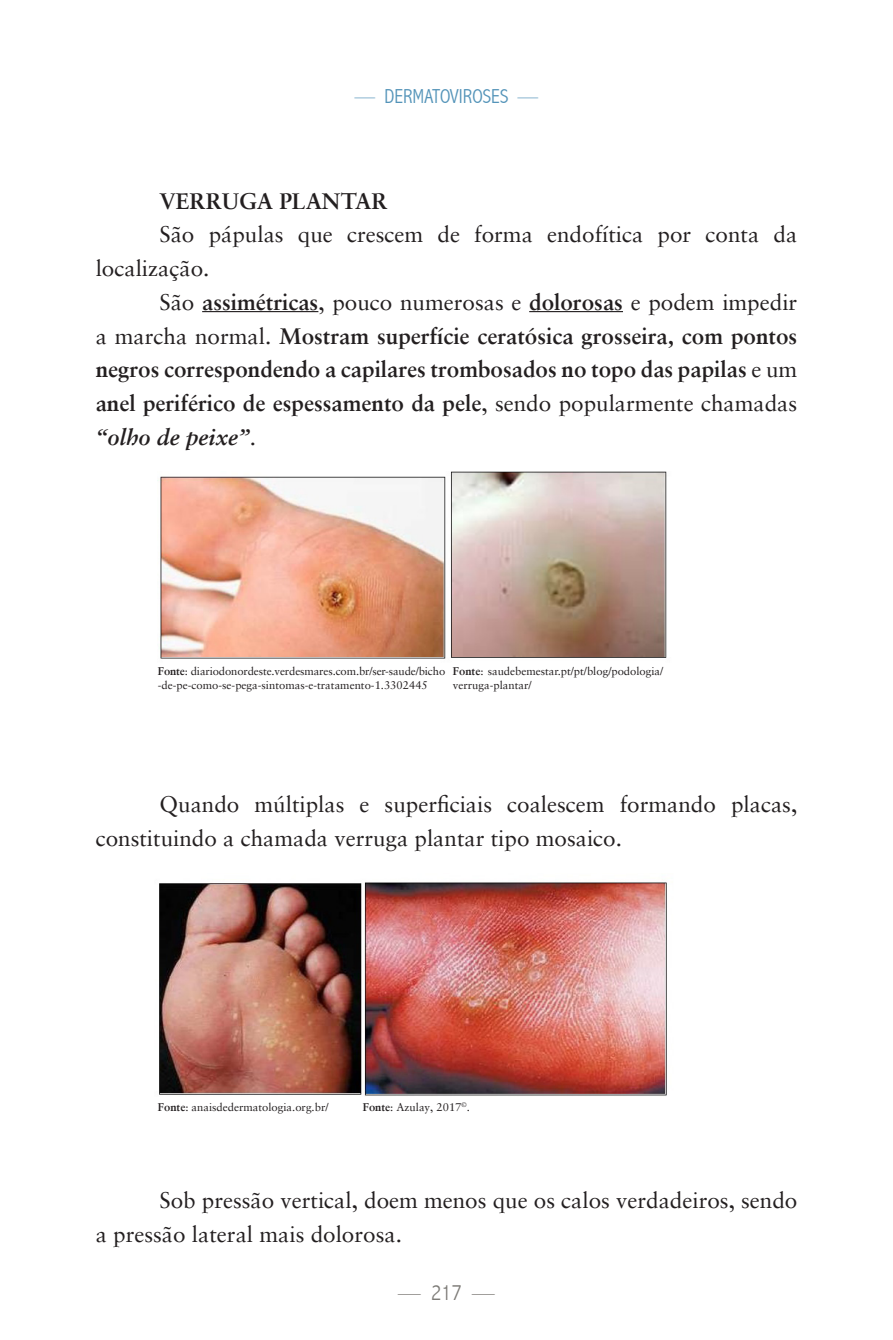
<style>
.page{position:relative;width:893px;height:1340px;background:#fff}
.page>*{position:absolute;margin:0;border:0;box-sizing:border-box;transform-origin:0 0}
.t1{font:700 22.5px/33.8px "Sabon";color:#231f20;text-align:justify}
.t2{font:22.5px/33.8px "Sabon";color:#231f20}
.t3{font:300 condensed 22.5px "Abadi";color:#7d7b77}
.t4{font:300 condensed 20.25px "Abadi";color:#5494b9}
.FONTE{font:11.25px/13.5px "Sabon";color:#231f20}
.s1{font-weight:400}
.s2{font-style:italic}
.s3{font-weight:700}
</style>
<div class="page">
<hr style="left:202px;top:311px;width:116px;height:1px;background:#231f20">
<hr style="left:529px;top:311px;width:94px;height:1px;background:#231f20">
<img style="left:158px;top:471px;width:509px;height:188px">
<img style="left:159px;top:882px;width:508px;height:214px">
<p class="t4" style="left:355px;top:84px;width:185px">— DERMATOVIROSES —</p>
<p class="t1" style="left:159px;top:183px;width:230px">VERRUGA PLANTAR</p>
<p class="t2" style="left:96px;top:217px;width:703px;text-indent:64px">São pápulas que crescem de forma endofítica por conta da localização.</p>
<p class="t1" style="left:96px;top:284px;width:703px;text-indent:64px"><span class="s1">São</span> assimétricas<span class="s1">, pouco numerosas e</span> dolorosas <span class="s1">e podem impedir a marcha normal.</span> Mostram superfície ceratósica grosseira, com pontos negros correspondendo a capilares trombosados no topo das papilas <span class="s1">e um </span>anel periférico de espessamento da pele<span class="s1">, sendo popularmente chamadas </span><span class="s2">“olho de peixe”</span><span class="s1">.</span></p>
<p class="FONTE" style="left:158px;top:664px;width:289px"><span class="s3">Fonte</span>: diariodonordeste.verdesmares.com.br/ser-saude/bicho -de-pe-como-se-pega-sintomas-e-tratamento-1.3302445</p>
<p class="FONTE" style="left:453px;top:664px;width:212px"><span class="s3">Fonte</span>: saudebemestar.pt/pt/blog/podologia/ verruga-plantar/</p>
<p class="t2" style="left:96px;top:786px;width:703px;text-indent:64px">Quando múltiplas e superficiais coalescem formando placas, constituindo a chamada verruga plantar tipo mosaico.</p>
<p class="FONTE" style="left:158px;top:1100px;width:172px"><span class="s3">Fonte</span>: anaisdedermatologia.org.br/</p>
<p class="FONTE" style="left:363px;top:1100px;width:109px"><span class="s3">Fonte</span>: Azulay, 2017<sup>©</sup>.</p>
<p class="t2" style="left:96px;top:1182px;width:703px;text-indent:64px">Sob pressão vertical, doem menos que os calos verdadeiros, sendo a pressão lateral mais dolorosa.</p>
<p class="t3" style="left:398px;top:1279px;width:98px">— 217 —</p>
</div>
